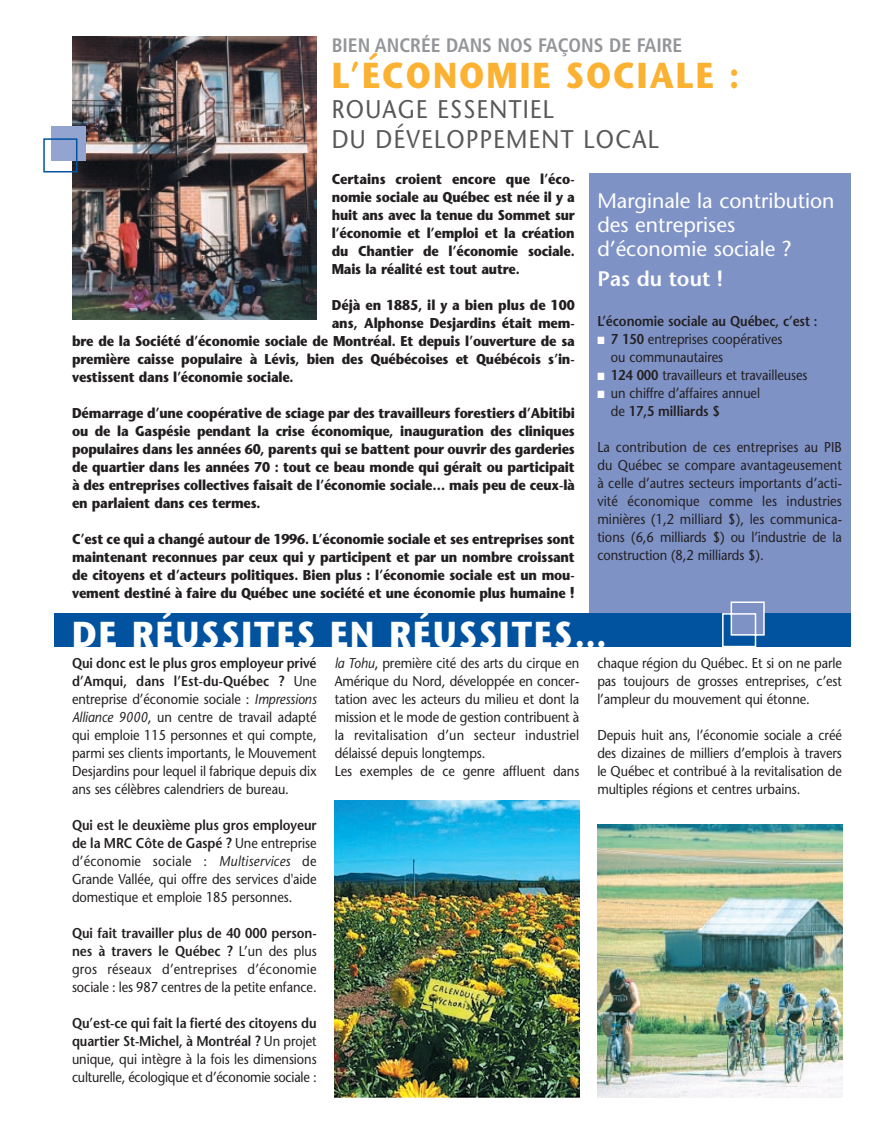
<style>
.page{position:relative;width:878px;height:1134px;background:#fff}
.page>*{position:absolute;margin:0;border:0;box-sizing:border-box;transform-origin:0 0}
.t1{font:700 36px "Stone Sans";letter-spacing:.065em;color:#fff;scale:.9 1}
.t2{font:700 36px "Stone Sans";letter-spacing:.065em;color:#fbb131;scale:.9 1}
.t3{font:25.5px/30px "Stone Sans";letter-spacing:.055em;color:#57585a;scale:.9 1}
.t4{font:21px/24px "Stone Sans";color:#fff}
.t5{font:600 21px "Stone Sans";color:#fff}
.t6{font:700 condensed 19.5px "Frutiger";color:#939598}
.t7{font:14.25px/18px "Stone Sans";letter-spacing:-.005em;color:#231f20;text-align:justify;scale:.9 1}
.t8{font:700 14.25px/18px "Stone Sans";letter-spacing:-.015em;color:#231f20;text-align:justify;scale:.9 1}
.t9{font:600 14.25px "Stone Sans";letter-spacing:-.005em;color:#231f20;scale:.9 1}
.s1{font-size:15px}
.s2{color:#fff}
.s3{font-weight:600}
.s4{font-style:italic}
</style>
<div class="page">
<div style="left:590px;top:174px;width:260px;height:453px;background:#7e92c6"></div>
<div style="left:54px;top:613px;width:796px;height:34px;background:#0153a0"></div>
<svg style="left:722px;top:601px;width:43px;height:46px"></svg>
<img style="left:72px;top:36px;width:244px;height:284px">
<div style="left:52px;top:127px;width:34px;height:34px;background:#94a4d0"></div>
<div style="left:43px;top:138px;width:34px;height:34px;border:2px solid #0153a0"></div>
<img style="left:334px;top:800px;width:246px;height:298px">
<img style="left:598px;top:824px;width:244px;height:274px">
<h3 class="t6" style="left:332px;top:37px;width:352px">BIEN ANCRÉE DANS NOS FAÇONS DE FAIRE</h3>
<h1 class="t2" style="left:332px;top:61px;width:454px">L’ÉCONOMIE SOCIALE :</h1>
<h2 class="t3" style="left:332px;top:97px;width:365px">ROUAGE ESSENTIEL<br>DU DÉVELOPPEMENT LOCAL</h2>
<p class="t8" style="left:331px;top:171px;width:272px">Certains croient encore que l’éco&shy;nomie sociale au Québec est née il y a huit ans avec la tenue du Sommet sur l’économie et l’emploi et la création du Chantier de l’économie sociale.<br>Mais la réalité est tout autre.</p>
<p class="t8" style="left:331px;top:297px;width:272px">Déjà en 1885, il y a bien plus de 100</p>
<p class="t8" style="left:332px;top:315px;width:272px">ans, Alphonse Desjardins était mem-</p>
<p class="t8" style="left:72px;top:333px;width:560px">bre de la Société d’économie sociale de Montréal. Et depuis l’ouverture de sa</p>
<p class="t8" style="left:72px;top:351px;width:560px">première caisse populaire à Lévis, bien des Québécoises et Québécois s’in-</p>
<p class="t8" style="left:72px;top:369px;width:248px">vestissent dans l’économie sociale.</p>
<p class="t8" style="left:72px;top:405px;width:560px">Démarrage d’une coopérative de sciage par des travailleurs forestiers d’Abitibi ou de la Gaspésie pendant la crise économique, inauguration des cliniques populaires dans les années 60, parents qui se battent pour ouvrir des garderies de quartier dans les années 70 : tout ce beau monde qui gérait ou participait à des entreprises collectives faisait de l’économie sociale… mais peu de ceux-là en parlaient dans ces termes.</p>
<p class="t8" style="left:72px;top:531px;width:560px">C’est ce qui a changé autour de 1996. L’économie sociale et ses entreprises sont maintenant reconnues par ceux qui y participent et par un nombre croissant de citoyens et d’acteurs politiques. Bien plus : l’économie sociale est un mou&shy;vement destiné à faire du Québec une société et une économie plus humaine <span class="s1">!</span></p>
<h3 class="t4" style="left:597px;top:191px;width:238px">Marginale la contribution des entreprises d’économie sociale ?</h3>
<h3 class="t5" style="left:597px;top:270px;width:127px">Pas du tout !</h3>
<p class="t9" style="left:597px;top:316px;width:246px">L’économie sociale au Québec, c’est :</p>
<p class="t7" style="left:611px;top:332px;width:192px;text-indent:-14px"><span class="s2">■</span> <span class="s3">7 150</span> entreprises coopératives ou communautaires</p>
<p class="t7" style="left:597px;top:368px;width:235px"><span class="s2">■</span> <span class="s3">124 000</span> travailleurs et travailleuses</p>
<p class="t7" style="left:610px;top:386px;width:167px;text-indent:-14px"><span class="s2">■</span> un chiffre d’affaires annuel de <span class="s3">17,5 milliards $</span></p>
<p class="t7" style="left:597px;top:440px;width:273px">La contribution de ces entreprises au PIB du Québec se compare avantageusement à celle d’autres secteurs importants d’acti&shy;vité économique comme les industries minières (1,2 milliard $), les communica&shy;tions (6,6 milliards $) ou l’industrie de la construction (8,2 milliards $).</p>
<h1 class="t1" style="left:72px;top:621px;width:595px">DE RÉUSSITES EN RÉUSSITES…</h1>
<p class="t7" style="left:72px;top:656px;width:273px"><span class="s3">Qui donc est le plus gros employeur privé d’Amqui, dans l’Est-du-Québec ?</span> Une entreprise d’économie sociale : <span class="s4">Impressions Alliance 9000</span>, un centre de travail adapté qui emploie 115 personnes et qui compte, parmi ses clients importants, le Mouvement Desjardins pour lequel il fabrique depuis dix ans ses célèbres calendriers de bureau.</p>
<p class="t7" style="left:72px;top:818px;width:273px"><span class="s3">Qui est le deuxième plus gros employeur de la MRC Côte de Gaspé ?</span> Une entreprise d’économie sociale : <span class="s4">Multiservices</span> de Grande Vallée, qui offre des services d'aide domestique et emploie 185 personnes.</p>
<p class="t7" style="left:72px;top:926px;width:273px"><span class="s3">Qui fait travailler plus de 40 000 person&shy;nes à travers le Québec ?</span> L’un des plus gros réseaux d’entreprises d’économie sociale : les 987 centres de la petite enfance.</p>
<p class="t7" style="left:72px;top:1016px;width:273px"><span class="s3">Qu’est-ce qui fait la fierté des citoyens du quartier St-Michel, à Montréal ?</span> Un projet unique, qui intègre à la fois les dimensions culturelle, écologique et d’économie sociale :</p>
<p class="t7" style="left:334px;top:656px;width:273px;text-align:left"><span class="s4">la Tohu</span>, première cité des arts du cirque en Amérique du Nord, développée en concer&shy;tation avec les acteurs du milieu et dont la mission et le mode de gestion contribuent à la revitalisation d’un secteur industriel délaissé depuis longtemps.<br>Les exemples de ce genre affluent dans</p>
<p class="t7" style="left:597px;top:656px;width:273px">chaque région du Québec. Et si on ne parle pas toujours de grosses entreprises, c’est l’ampleur du mouvement qui étonne.</p>
<p class="t7" style="left:597px;top:728px;width:273px">Depuis huit ans, l’économie sociale a créé des dizaines de milliers d’emplois à travers le Québec et contribué à la revitalisation de multiples régions et centres urbains.</p>
</div>
